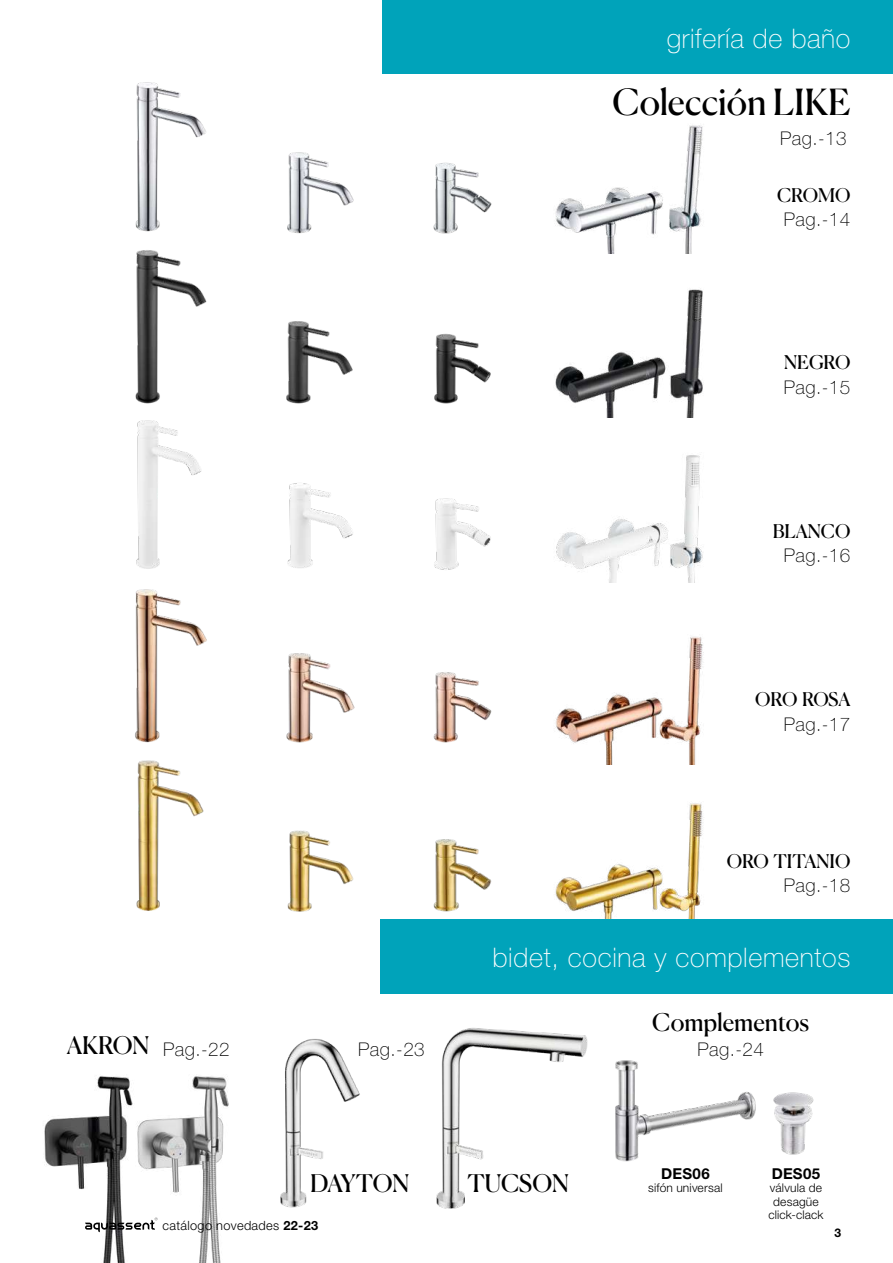
<style>
.page{position:relative;width:893px;height:1263px;background:#fff}
.page>*{position:absolute;margin:0;border:0;box-sizing:border-box;transform-origin:0 0}
.t1{font:36px "Canela";color:#000}
.t2{font:100 27px "Helvetica Neue LT Std";letter-spacing:.025em;color:#fff}
.t3{font:24.3px "Canela";color:#000}
.t4{font:100 18.9px "Helvetica Neue LT Std";letter-spacing:.025em;color:#000}
.t5{font:18.9px "Canela";color:#000}
.t6{font:700 15px "Helvetica Neue LT Std";letter-spacing:.02em;color:#000}
.t7{font:300 12.75px "Helvetica Neue LT Std";letter-spacing:.025em;color:#000}
.t8{font:300 12px/13.5px "Helvetica Neue LT Std";letter-spacing:.015em;color:#000;text-align:center}
.t9{font:700 12px "Helvetica Neue LT Std";color:#000}
.s1{font-weight:700}
</style>
<div class="page">
<div style="left:383px;top:0;width:510px;height:73px;background:#00a3ba"></div>
<img style="left:287px;top:152px;width:67px;height:82px">
<img style="left:286px;top:321px;width:67px;height:83px">
<img style="left:287px;top:483px;width:66px;height:85px">
<img style="left:286px;top:653px;width:69px;height:90px">
<img style="left:287px;top:830px;width:67px;height:82px">
<img style="left:433px;top:162px;width:59px;height:72px">
<img style="left:434px;top:333px;width:57px;height:71px">
<img style="left:434px;top:498px;width:57px;height:72px">
<img style="left:433px;top:672px;width:59px;height:71px">
<img style="left:433px;top:839px;width:59px;height:73px">
<img style="left:135px;top:82px;width:71px;height:150px">
<img style="left:135px;top:250px;width:72px;height:154px">
<img style="left:136px;top:420px;width:65px;height:149px">
<img style="left:135px;top:589px;width:72px;height:154px">
<img style="left:136px;top:760px;width:68px;height:151px">
<img style="left:555px;top:125px;width:148px;height:128px">
<img style="left:555px;top:289px;width:148px;height:128px">
<img style="left:556px;top:455px;width:147px;height:127px">
<img style="left:555px;top:803px;width:149px;height:116px">
<img style="left:556px;top:636px;width:148px;height:129px">
<div style="left:381px;top:919px;width:512px;height:74px;background:#00a3ba"></div>
<img style="left:152px;top:1076px;width:77px;height:187px">
<img style="left:615px;top:1060px;width:141px;height:101px">
<img style="left:773px;top:1092px;width:41px;height:62px">
<img style="left:44px;top:1076px;width:108px;height:187px">
<img style="left:436px;top:1028px;width:152px;height:181px">
<img style="left:280px;top:1039px;width:80px;height:169px">
<svg style="left:85px;top:1217px;width:73px;height:15px"></svg>
<h2 class="t2" style="left:667px;top:23px;width:185px">grifería de baño</h2>
<h1 class="t1" style="left:612px;top:74px;width:240px">Colección LIKE</h1>
<p class="t4" style="left:780px;top:128px;width:68px">Pag.-13</p>
<p class="t5" style="left:777px;top:180px;width:75px">CROMO</p>
<p class="t4" style="left:784px;top:209px;width:68px">Pag.-14</p>
<p class="t5" style="left:784px;top:348px;width:68px">NEGRO</p>
<p class="t4" style="left:784px;top:376px;width:68px">Pag.-15</p>
<p class="t5" style="left:773px;top:516px;width:79px">BLANCO</p>
<p class="t4" style="left:784px;top:544px;width:68px">Pag.-16</p>
<p class="t5" style="left:755px;top:685px;width:97px">ORO ROSA</p>
<p class="t4" style="left:784px;top:713px;width:68px">Pag.-17</p>
<p class="t5" style="left:727px;top:846px;width:125px">ORO TITANIO</p>
<p class="t4" style="left:784px;top:875px;width:68px">Pag.-18</p>
<h2 class="t2" style="left:492px;top:941px;width:359px">bidet, cocina y complementos</h2>
<p class="t3" style="left:67px;top:1026px;width:84px">AKRON</p>
<p class="t3" style="left:652px;top:1003px;width:158px">Complementos</p>
<p class="t4" style="left:163px;top:1038px;width:68px">Pag.-22</p>
<p class="t4" style="left:697px;top:1038px;width:68px">Pag.-24</p>
<p class="t4" style="left:358px;top:1038px;width:68px">Pag.-23</p>
<p class="t3" style="left:310px;top:1164px;width:101px">DAYTON</p>
<p class="t3" style="left:468px;top:1164px;width:103px">TUCSON</p>
<p class="t7" style="left:163px;top:1217px;width:157px">catálogo novedades <span class="s1">22-23</span></p>
<p class="t6" style="left:661px;top:1164px;width:50px">DES06</p>
<p class="t8" style="left:648px;top:1181px;width:76px">sifón universal</p>
<p class="t6" style="left:772px;top:1164px;width:50px">DES05</p>
<p class="t8" style="left:768px;top:1181px;width:57px">válvula de desagüe click-clack</p>
<p class="t9" style="left:834px;top:1225px;width:8px">3</p>
</div>
